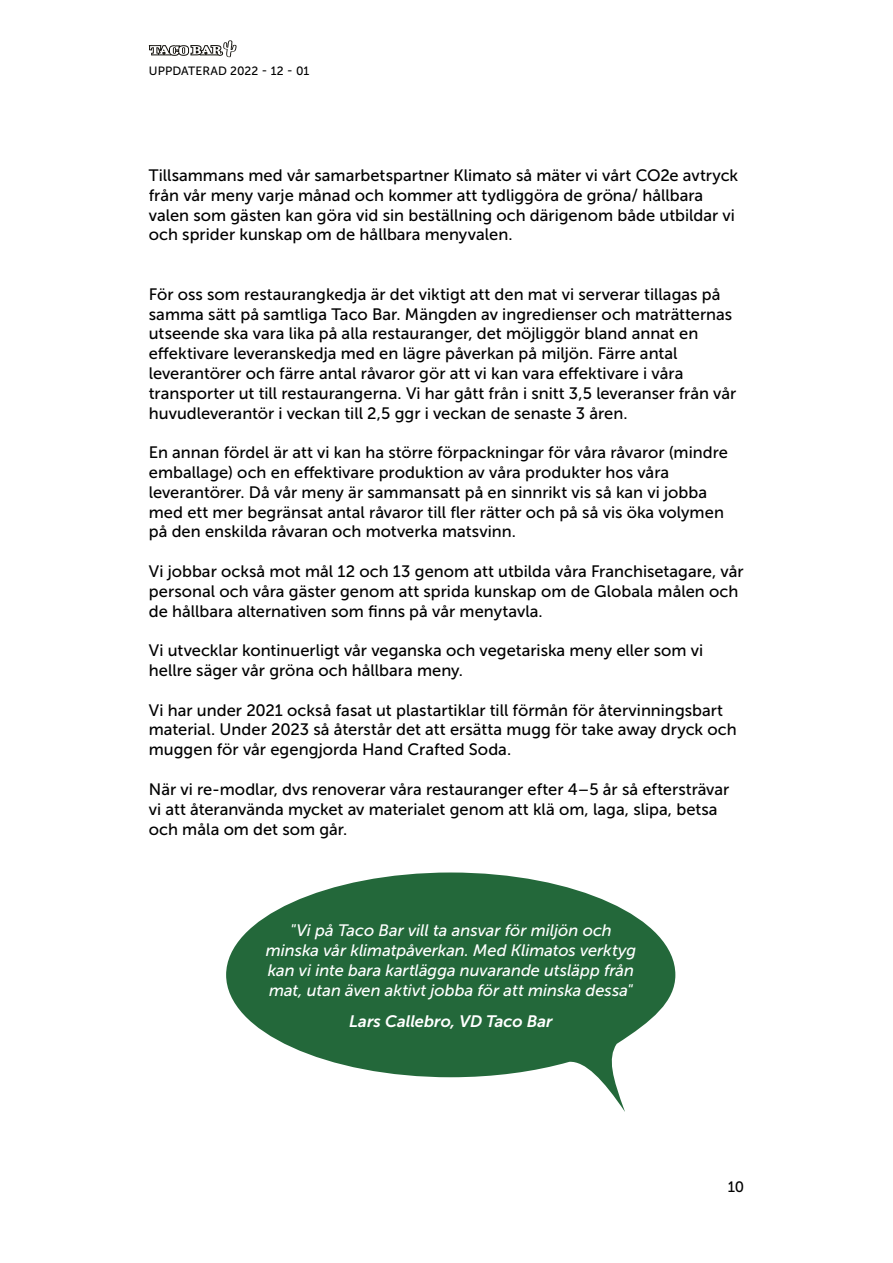
<style>
.page{position:relative;width:893px;height:1263px;background:#fff}
.page>*{position:absolute;margin:0;border:0;box-sizing:border-box;transform-origin:0 0}
.t1{font:16.5px/19.8px "Museo Sans 500";color:#000}
.t2{font:italic 16.5px/19.8px "Museo Sans 500";letter-spacing:-.005em;color:#fff;text-align:center}
.t3{font:italic 16.5px "Museo Sans 700";letter-spacing:-.005em;color:#fff}
.t4{font:15px "Museo Sans 500";color:#000}
.t5{font:12px "Museo Sans 500";letter-spacing:.005em;color:#000}
</style>
<div class="page">
<svg style="left:149px;top:40px;width:88px;height:17px"></svg>
<svg style="left:226px;top:872px;width:449px;height:240px;fill:#23683a"></svg>
<p class="t5" style="left:149px;top:64px;width:162px">UPPDATERAD 2022 - 12 - 01</p>
<p class="t1" style="left:149px;top:165px;width:591px">Tillsammans med vår samarbetspartner Klimato så mäter vi vårt CO2e avtryck från vår meny varje månad och kommer att tydliggöra de gröna/ hållbara valen som gästen kan göra vid sin beställning och därigenom både utbildar vi och sprider kunskap om de hållbara menyvalen.</p>
<p class="t1" style="left:149px;top:284px;width:589px">För oss som restaurangkedja är det viktigt att den mat vi serverar tillagas på samma sätt på samtliga Taco Bar. Mängden av ingredienser och maträtternas utseende ska vara lika på alla restauranger, det möjliggör bland annat en effektivare leveranskedja med en lägre påverkan på miljön. Färre antal leverantörer och färre antal råvaror gör att vi kan vara effektivare i våra transporter ut till restaurangerna. Vi har gått från i snitt 3,5 leveranser från vår huvudleverantör i veckan till 2,5 ggr i veckan de senaste 3 åren.</p>
<p class="t1" style="left:149px;top:443px;width:581px">En annan fördel är att vi kan ha större förpackningar för våra råvaror (mindre emballage) och en effektivare produktion av våra produkter hos våra leverantörer. Då vår meny är sammansatt på en sinnrikt vis så kan vi jobba med ett mer begränsat antal råvaror till fler rätter och på så vis öka volymen på den enskilda råvaran och motverka matsvinn.</p>
<p class="t1" style="left:149px;top:561px;width:596px">Vi jobbar också mot mål 12 och 13 genom att utbilda våra Franchisetagare, vår personal och våra gäster genom att sprida kunskap om de Globala målen och de hållbara alternativen som finns på vår menytavla.</p>
<p class="t1" style="left:149px;top:641px;width:556px">Vi utvecklar kontinuerligt vår veganska och vegetariska meny eller som vi hellre säger vår gröna och hållbara meny.</p>
<p class="t1" style="left:149px;top:700px;width:589px">Vi har under 2021 också fasat ut plastartiklar till förmån för återvinningsbart material. Under 2023 så återstår det att ersätta mugg för take away dryck och muggen för vår egengjorda Hand Crafted Soda.</p>
<p class="t1" style="left:149px;top:779px;width:582px">När vi re-modlar, dvs renoverar våra restauranger efter 4–5 år så eftersträvar vi att återanvända mycket av materialet genom att klä om, laga, slipa, betsa och måla om det som går.</p>
<p class="t2" style="left:266px;top:921px;width:372px">"Vi på Taco Bar vill ta ansvar för miljön och minska vår klimatpåverkan. Med Klimatos verktyg kan vi inte bara kartlägga nuvarande utsläpp från mat, utan även aktivt jobba för att minska dessa"</p>
<p class="t3" style="left:349px;top:1012px;width:205px">Lars Callebro, VD Taco Bar</p>
<p class="t4" style="left:728px;top:1179px;width:18px">10</p>
</div>
